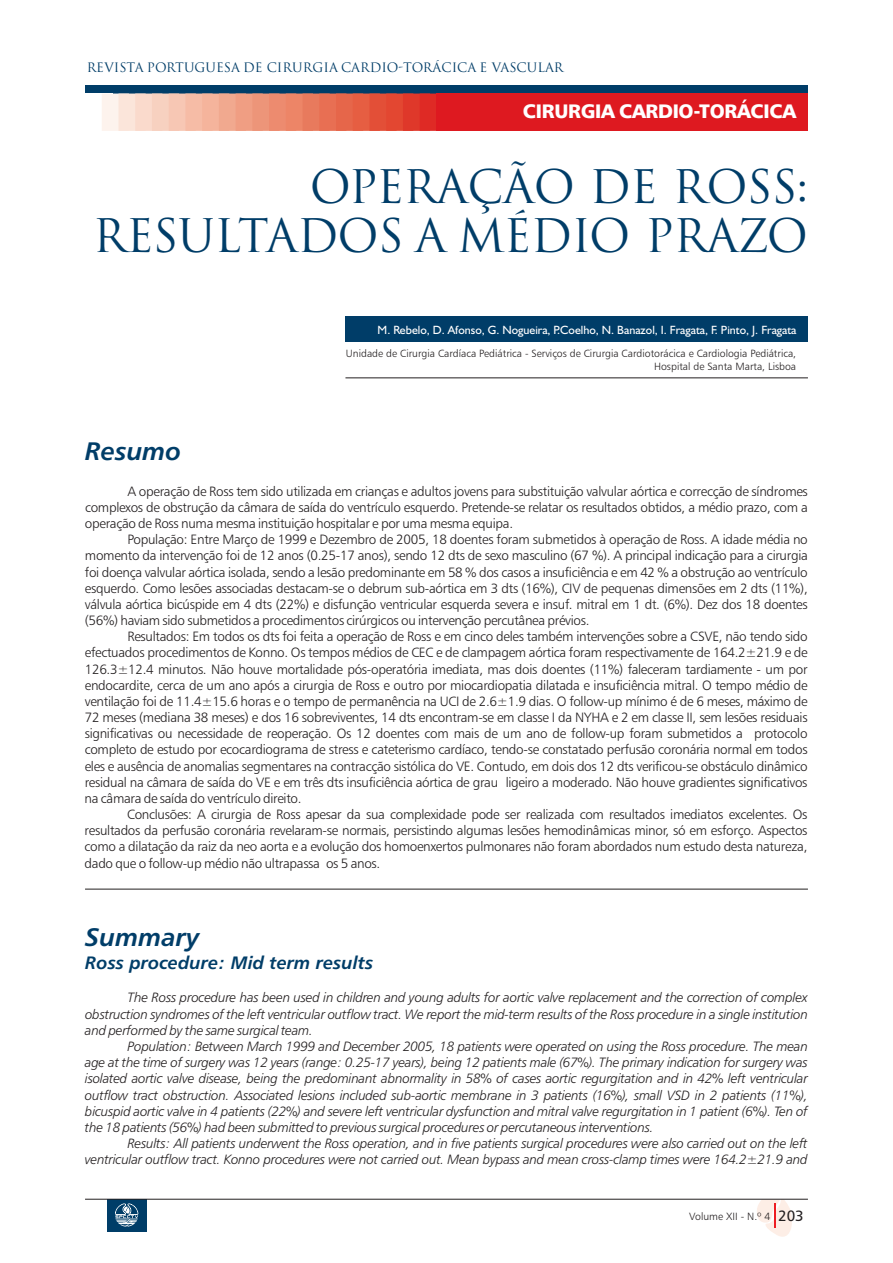
<style>
.page{position:relative;width:893px;height:1263px;background:#fff}
.page>*{position:absolute;margin:0;border:0;box-sizing:border-box;transform-origin:0 0}
.t1{font:45px/49.3px "Trajax";letter-spacing:-.015em;color:#003d68;text-align:right}
.t2{font:italic 25.35px "Humanist 777 BT Roman B,Bold";color:#003d68}
.t3{font:19.5px "Humanist 777 BT Black B";letter-spacing:-.015em;color:#fff}
.t4{font:italic 18px "Humanist 777 BT Roman B,Bold";color:#003d68}
.t5{font:13.5px/16.2px "Humanist 777 BT Light B";letter-spacing:-.02em;color:#231f20;text-align:justify}
.t6{font:13.5px/16.2px "Humanist 777 BT Light B,Italic";letter-spacing:-.015em;color:#231f20;text-align:justify}
.t7{font:12.75px "Trajax";color:#003d68}
.t8{font:12px "Humanist 521 BT";color:#fff}
.t9{font:10.5px/12.6px "Humanist 777 BT Light B";color:#231f20;text-align:right}
.s1{font-family:"Humanist 777 BT Roman B";font-size:15px}
</style>
<div class="page">
<div style="left:345px;top:316px;width:463px;height:25px;background:#003d68"></div>
<div style="left:85px;top:85px;width:723px;height:9px;background:#003d68"></div>
<div style="left:464px;top:94px;width:344px;height:37px;background:#de1920"></div>
<div style="left:102px;top:94px;width:27px;height:37px;background:#fdf3ed"></div>
<div style="left:118px;top:94px;width:28px;height:37px;background:#fbe5da"></div>
<div style="left:135px;top:94px;width:27px;height:37px;background:#fadacc"></div>
<div style="left:152px;top:94px;width:27px;height:37px;background:#f7d1c0"></div>
<div style="left:169px;top:94px;width:27px;height:37px;background:#f7c7b4"></div>
<div style="left:185px;top:94px;width:28px;height:37px;background:#f6bca6"></div>
<div style="left:202px;top:94px;width:27px;height:37px;background:#f5b49c"></div>
<div style="left:219px;top:94px;width:27px;height:37px;background:#f1a98f"></div>
<div style="left:236px;top:94px;width:27px;height:37px;background:#f09e83"></div>
<div style="left:252px;top:94px;width:27px;height:37px;background:#ed9579"></div>
<div style="left:269px;top:94px;width:27px;height:37px;background:#ed8b6f"></div>
<div style="left:286px;top:94px;width:27px;height:37px;background:#ed8567"></div>
<div style="left:303px;top:94px;width:27px;height:37px;background:#e87a5d"></div>
<div style="left:319px;top:94px;width:27px;height:37px;background:#e86f53"></div>
<div style="left:336px;top:94px;width:27px;height:37px;background:#e6664a"></div>
<div style="left:353px;top:94px;width:27px;height:37px;background:#e65e42"></div>
<div style="left:369px;top:94px;width:28px;height:37px;background:#e34f37"></div>
<div style="left:386px;top:94px;width:27px;height:37px;background:#e34731"></div>
<div style="left:403px;top:94px;width:27px;height:37px;background:#df382a"></div>
<div style="left:420px;top:94px;width:27px;height:37px;background:#df2a25"></div>
<div style="left:436px;top:94px;width:28px;height:37px;background:#de1920"></div>
<hr style="left:345px;top:378px;width:463px;height:1px;background:#231f20">
<hr style="left:85px;top:889px;width:723px;height:1px;background:#231f20">
<div style="left:107px;top:1199px;width:40px;height:33px;background:#003d68"></div>
<svg style="left:115px;top:1203px;width:23px;height:24px"></svg>
<svg style="left:757px;top:1200px;width:35px;height:37px"></svg>
<hr style="left:85px;top:1199px;width:723px;height:1px;background:#231f20">
<p class="t7" style="left:87px;top:62px;width:478px">REVISTA PORTUGUESA DE CIRURGIA CARDIO-TORÁCICA E VASCULAR</p>
<h3 class="t3" style="left:523px;top:103px;width:275px">CIRURGIA CARDIO-TORÁCICA</h3>
<h1 class="t1" style="left:93px;top:166px;width:716px">OPERAÇÃO DE ROSS:<br>RESULTADOS A MÉDIO PRAZO</h1>
<h2 class="t2" style="left:85px;top:441px;width:98px">Resumo</h2>
<p class="t8" style="left:378px;top:325px;width:420px">M. Rebelo, D. Afonso, G. Nogueira, P.Coelho, N. Banazol, I. Fragata, F. Pinto, J. Fragata</p>
<p class="t9" style="left:346px;top:348px;width:452px">Unidade de Cirurgia Cardíaca Pediátrica - Serviços de Cirurgia Cardiotorácica e Cardiologia Pediátrica,<br>Hospital de Santa Marta, Lisboa</p>
<p class="t5" style="left:85px;top:484px;width:724px;text-indent:43px">A operação de Ross tem sido utilizada em crianças e adultos jovens para substituição valvular aórtica e correcção de síndromes complexos de obstrução da câmara de saída do ventrículo esquerdo. Pretende-se relatar os resultados obtidos, a médio prazo, com a operação de Ross numa mesma instituição hospitalar e por uma mesma equipa.</p>
<p class="t5" style="left:85px;top:532px;width:724px;text-indent:43px">População: Entre Março de 1999 e Dezembro de 2005, 18 doentes foram submetidos à operação de Ross. A idade média no momento da intervenção foi de 12 anos (0.25-17 anos), sendo 12 dts de sexo masculino (67 %). A principal indicação para a cirurgia foi doença valvular aórtica isolada, sendo a lesão predominante em 58 % dos casos a insuficiência e em 42 % a obstrução ao ventrículo esquerdo. Como lesões associadas destacam-se o debrum sub-aórtica em 3 dts (16%), CIV de pequenas dimensões em 2 dts (11%), válvula aórtica bicúspide em 4 dts (22%) e disfunção ventricular esquerda severa e insuf. mitral em 1 dt. (6%). Dez dos 18 doentes (56%) haviam sido submetidos a procedimentos cirúrgicos ou intervenção percutânea prévios.</p>
<p class="t5" style="left:85px;top:630px;width:725px;text-indent:43px">Resultados: Em todos os dts foi feita a operação de Ross e em cinco deles também intervenções sobre a CSVE, não tendo sido efectuados procedimentos de Konno. Os tempos médios de CEC e de clampagem aórtica foram respectivamente de 164.2±21.9 e de 126.3±12.4 minutos. Não houve mortalidade pós-operatória imediata, mas dois doentes (11%) faleceram tardiamente - um por endocardite, cerca de um ano após a cirurgia de Ross e outro por miocardiopatia dilatada e insuficiência mitral. O tempo médio de ventilação foi de 11.4±15.6 horas e o tempo de permanência na UCI de 2.6±1.9 dias. O follow-up mínimo é de 6 meses, máximo de 72 meses (mediana 38 meses) e dos 16 sobreviventes, 14 dts encontram-se em classe I da NYHA e 2 em classe II, sem lesões residuais significativas ou necessidade de reoperação. Os 12 doentes com mais de um ano de follow-up foram submetidos a protocolo completo de estudo por ecocardiograma de stress e cateterismo cardíaco, tendo-se constatado perfusão coronária normal em todos eles e ausência de anomalias segmentares na contracção sistólica do VE. Contudo, em dois dos 12 dts verificou-se obstáculo dinâmico residual na câmara de saída do VE e em três dts insuficiência aórtica de grau ligeiro a moderado. Não houve gradientes significativos na câmara de saída do ventrículo direito.</p>
<p class="t5" style="left:85px;top:807px;width:724px;text-indent:43px">Conclusões: A cirurgia de Ross apesar da sua complexidade pode ser realizada com resultados imediatos excelentes. Os resultados da perfusão coronária revelaram-se normais, persistindo algumas lesões hemodinâmicas minor, só em esforço. Aspectos como a dilatação da raiz da neo aorta e a evolução dos homoenxertos pulmonares não foram abordados num estudo desta natureza, dado que o follow-up médio não ultrapassa os 5 anos.</p>
<h2 class="t2" style="left:85px;top:927px;width:116px">Summary</h2>
<h3 class="t4" style="left:85px;top:955px;width:289px">Ross procedure: Mid term results</h3>
<p class="t6" style="left:85px;top:991px;width:724px;text-indent:43px">The Ross procedure has been used in children and young adults for aortic valve replacement and the correction of complex obstruction syndromes of the left ventricular outflow tract. We report the mid-term results of the Ross procedure in a single institution and performed by the same surgical team.</p>
<p class="t6" style="left:85px;top:1039px;width:724px;text-indent:43px">Population: Between March 1999 and December 2005, 18 patients were operated on using the Ross procedure. The mean age at the time of surgery was 12 years (range: 0.25-17 years), being 12 patients male (67%). The primary indication for surgery was isolated aortic valve disease, being the predominant abnormality in 58% of cases aortic regurgitation and in 42% left ventricular outflow tract obstruction. Associated lesions included sub-aortic membrane in 3 patients (16%), small VSD in 2 patients (11%), bicuspid aortic valve in 4 patients (22%) and severe left ventricular dysfunction and mitral valve regurgitation in 1 patient (6%). Ten of the 18 patients (56%) had been submitted to previous surgical procedures or percutaneous interventions.</p>
<p class="t6" style="left:85px;top:1136px;width:724px;text-align:right">Results: All patients underwent the Ross operation, and in five patients surgical procedures were also carried out on the left ventricular outflow tract. Konno procedures were not carried out. Mean bypass and mean cross-clamp times were 164.2±21.9 and</p>
<p class="t9" style="left:689px;top:1211px;width:116px">Volume XII - N.º 4 <span class="s1">203</span></p>
</div>
